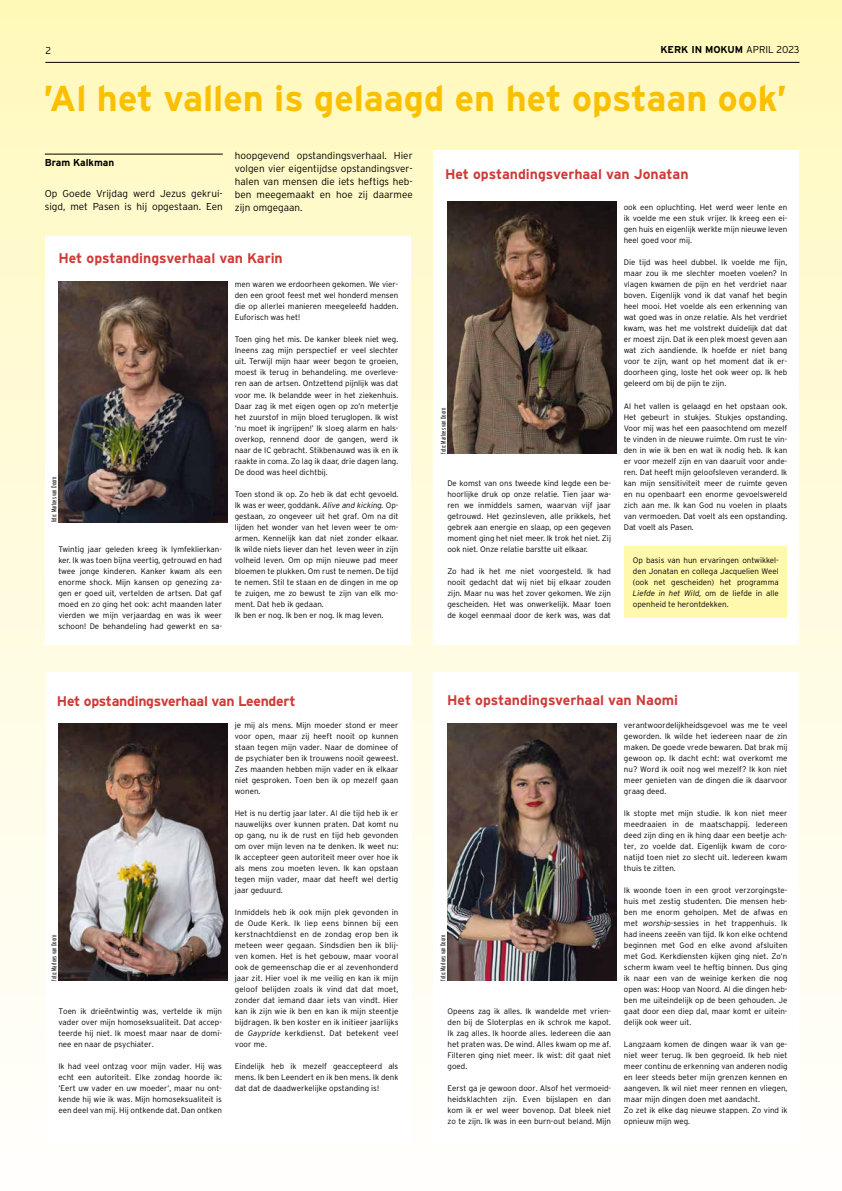
<style>
.page{position:relative;width:842px;height:1191px;background:#fff}
.page>*{position:absolute;margin:0;border:0;box-sizing:border-box;transform-origin:0 0}
.t1{font:700 36px "Interstate";color:#fac000}
.t2{font:700 14px "Interstate";color:#cf3a37}
.t3{font:700 14px "Interstate";letter-spacing:-.02em;color:#cf3a37}
.t4{font:300 10px/13px "Interstate";color:#000}
.t5{font:700 10px "Interstate";color:#000}
.t6{font:300 8px/11px "Interstate";color:#000;text-align:justify}
.t7{font:300 7px "Interstate Compressed";color:#000}
.s1{font-weight:300}
.s2{font-style:italic}
</style>
<div class="page">
<div style="left:0;top:0;width:842px;height:1191px;background:linear-gradient(to bottom,#fff9be,#fffeff)"></div>
<div style="left:433px;top:151px;width:366px;height:494px;background:#fff"></div>
<div style="left:46px;top:672px;width:365px;height:473px;background:#fff"></div>
<div style="left:46px;top:236px;width:365px;height:409px;background:#fff"></div>
<div style="left:433px;top:672px;width:366px;height:473px;background:#fff"></div>
<hr style="left:45px;top:62px;width:754px;height:1px;background:#000">
<img style="left:58px;top:282px;width:169px;height:240px">
<img style="left:58px;top:723px;width:169px;height:257px">
<img style="left:448px;top:723px;width:168px;height:257px">
<img style="left:448px;top:202px;width:168px;height:251px">
<hr style="left:45px;top:154px;width:178px;height:1px;background:#000">
<div style="left:624px;top:545px;width:163px;height:72px;background:#fff8ad"></div>
<p class="t4" style="left:45px;top:43px;width:7px">2</p>
<p class="t5" style="left:660px;top:44px;width:141px">KERK IN MOKUM <span class="s1">APRIL 2023</span></p>
<h1 class="t1" style="left:43px;top:79px;width:745px">’Al het vallen is gelaagd en het opstaan ook’</h1>
<p class="t5" style="left:45px;top:157px;width:71px">Bram Kalkman</p>
<p class="t4" style="left:45px;top:187px;width:179px">Op Goede Vrijdag werd Jezus gekrui&shy;sigd, met Pasen is hij opgestaan. Een</p>
<p class="t4" style="left:235px;top:149px;width:179px;text-align:justify">hoopgevend opstandingsverhaal. Hier volgen vier eigentijdse opstandingsver&shy;halen van mensen die iets heftigs heb&shy;ben meegemaakt en hoe zij daarmee zijn omgegaan.</p>
<h2 class="t2" style="left:58px;top:250px;width:226px">Het opstandingsverhaal van Karin</h2>
<p class="t7" style="left:50px;top:522px;width:47px;rotate:-90deg">foto: Marloes van Doorn</p>
<p class="t6" style="left:58px;top:543px;width:165px">Twintig jaar geleden kreeg ik lymfeklierkan&shy;ker. Ik was toen bijna veertig, getrouwd en had twee jonge kinderen. Kanker kwam als een enorme shock. Mijn kansen op genezing za&shy;gen er goed uit, vertelden de artsen. Dat gaf moed en zo ging het ook: acht maanden later vierden we mijn verjaardag en was ik weer schoon! De behandeling had gewerkt en sa-</p>
<p class="t6" style="left:235px;top:279px;width:165px">men waren we erdoorheen gekomen. We vier&shy;den een groot feest met wel honderd mensen die op allerlei manieren meegeleefd hadden.<br>Euforisch was het!</p>
<p class="t6" style="left:235px;top:334px;width:165px">Toen ging het mis. De kanker bleek niet weg.<br>Ineens zag mijn perspectief er veel slechter uit. Terwijl mijn haar weer begon te groeien, moest ik terug in behandeling. me overleve&shy;ren aan de artsen. Ontzettend pijnlijk was dat voor me. Ik belandde weer in het ziekenhuis.<br>Daar zag ik met eigen ogen op zo’n metertje het zuurstof in mijn bloed teruglopen. Ik wist ‘nu moet ik ingrijpen!’ Ik sloeg alarm en hals&shy;overkop, rennend door de gangen, werd ik naar de IC gebracht. Stikbenauwd was ik en ik raakte in coma. Zo lag ik daar, drie dagen lang.<br>De dood was heel dichtbij.</p>
<p class="t6" style="left:235px;top:488px;width:165px;text-align:left">Toen stond ik op. Zo heb ik dat echt gevoeld.<br>Ik was er weer, goddank. <span class="s2">Alive and kicking.</span> Op&shy;gestaan, zo ongeveer uit het graf. Om na dit lijden het wonder van het leven weer te om&shy;armen. Kennelijk kan dat niet zonder elkaar.<br>Ik wilde niets liever dan het leven weer in zijn volheid leven. Om op mijn nieuwe pad meer bloemen te plukken. Om rust te nemen. De tijd te nemen. Stil te staan en de dingen in me op te zuigen, me zo bewust te zijn van elk mo&shy;ment. Dat heb ik gedaan.<br>Ik ben er nog. Ik ben er nog. Ik mag leven.</p>
<h2 class="t2" style="left:445px;top:166px;width:245px">Het opstandingsverhaal van Jonatan</h2>
<p class="t7" style="left:439px;top:453px;width:47px;rotate:-90deg">foto: Marloes van Doorn</p>
<p class="t6" style="left:447px;top:477px;width:165px">De komst van ons tweede kind legde een be&shy;hoorlijke druk op onze relatie. Tien jaar wa&shy;ren we inmiddels samen, waarvan vijf jaar getrouwd. Het gezinsleven, alle prikkels, het gebrek aan energie en slaap, op een gegeven moment ging het niet meer. Ik trok het niet. Zij ook niet. Onze relatie barstte uit elkaar.</p>
<p class="t6" style="left:447px;top:565px;width:165px">Zo had ik het me niet voorgesteld. Ik had nooit gedacht dat wij niet bij elkaar zouden zijn. Maar nu was het zover gekomen. We zijn gescheiden. Het was onwerkelijk. Maar toen de kogel eenmaal door de kerk was, was dat</p>
<p class="t6" style="left:624px;top:202px;width:165px">ook een opluchting. Het werd weer lente en ik voelde me een stuk vrijer. Ik kreeg een ei&shy;gen huis en eigenlijk werkte mijn nieuwe leven heel goed voor mij.</p>
<p class="t6" style="left:624px;top:257px;width:165px">Die tijd was heel dubbel. Ik voelde me fijn, maar zou ik me slechter moeten voelen? In vlagen kwamen de pijn en het verdriet naar boven. Eigenlijk vond ik dat vanaf het begin heel mooi. Het voelde als een erkenning van wat goed was in onze relatie. Als het verdriet kwam, was het me volstrekt duidelijk dat dat er moest zijn. Dat ik een plek moest geven aan wat zich aandiende. Ik hoefde er niet bang voor te zijn, want op het moment dat ik er&shy;doorheen ging, loste het ook weer op. Ik heb geleerd om bij de pijn te zijn.</p>
<p class="t6" style="left:624px;top:400px;width:165px">Al het vallen is gelaagd en het opstaan ook.<br>Het gebeurt in stukjes. Stukjes opstanding.<br>Voor mij was het een paasochtend om mezelf te vinden in de nieuwe ruimte. Om rust te vin&shy;den in wie ik ben en wat ik nodig heb. Ik kan er voor mezelf zijn en van daaruit voor ande&shy;ren. Dat heeft mijn geloofsleven veranderd. Ik kan mijn sensitiviteit meer de ruimte geven en nu openbaart een enorme gevoelswereld zich aan me. Ik kan God nu voelen in plaats van vermoeden. Dat voelt als een opstanding.<br>Dat voelt als Pasen.</p>
<p class="t6" style="left:633px;top:554px;width:147px">Op basis van hun ervaringen ontwikkel&shy;den Jonatan en collega Jacquelien Weel (ook net gescheiden) het programma <span class="s2">Liefde in het Wild,</span> om de liefde in alle openheid te herontdekken.</p>
<h2 class="t3" style="left:57px;top:693px;width:240px">Het opstandingsverhaal van Leendert</h2>
<h2 class="t2" style="left:447px;top:692px;width:232px">Het opstandingsverhaal van Naomi</h2>
<p class="t6" style="left:235px;top:719px;width:165px">je mij als mens. Mijn moeder stond er meer voor open, maar zij heeft nooit op kunnen staan tegen mijn vader. Naar de dominee of de psychiater ben ik trouwens nooit geweest.<br>Zes maanden hebben mijn vader en ik elkaar niet gesproken. Toen ben ik op mezelf gaan wonen.</p>
<p class="t6" style="left:235px;top:807px;width:165px">Het is nu dertig jaar later. Al die tijd heb ik er nauwelijks over kunnen praten. Dat komt nu op gang, nu ik de rust en tijd heb gevonden om over mijn leven na te denken. Ik weet nu:<br>Ik accepteer geen autoriteit meer over hoe ik als mens zou moeten leven. Ik kan opstaan tegen mijn vader, maar dat heeft wel dertig jaar geduurd.</p>
<p class="t6" style="left:235px;top:906px;width:165px">Inmiddels heb ik ook mijn plek gevonden in de Oude Kerk. Ik liep eens binnen bij een kerstnachtdienst en de zondag erop ben ik meteen weer gegaan. Sindsdien ben ik blij&shy;ven komen. Het is het gebouw, maar vooral ook de gemeenschap die er al zevenhonderd jaar zit. Hier voel ik me veilig en kan ik mijn geloof belijden zoals ik vind dat dat moet, zonder dat iemand daar iets van vindt. Hier kan ik zijn wie ik ben en kan ik mijn steentje bijdragen. Ik ben koster en ik initieer jaarlijks de <span class="s2">Gaypride</span> kerkdienst. Dat betekent veel voor me.</p>
<p class="t6" style="left:235px;top:1060px;width:165px">Eindelijk heb ik mezelf geaccepteerd als mens. Ik ben Leendert en ik ben mens. Ik denk dat dat de daadwerkelijke opstanding is!</p>
<p class="t7" style="left:50px;top:980px;width:47px;rotate:-90deg">foto: Marloes van Doorn</p>
<p class="t7" style="left:439px;top:980px;width:47px;rotate:-90deg">foto: Marloes van Doorn</p>
<p class="t6" style="left:58px;top:1005px;width:165px">Toen ik drieëntwintig was, vertelde ik mijn vader over mijn homoseksualiteit. Dat accep&shy;teerde hij niet. Ik moest maar naar de domi&shy;nee en naar de psychiater.</p>
<p class="t6" style="left:58px;top:1060px;width:165px">Ik had veel ontzag voor mijn vader. Hij was echt een autoriteit. Elke zondag hoorde ik: ‘Eert uw vader en uw moeder’, maar nu ont&shy;kende hij wie ik was. Mijn homoseksualiteit is een deel van mij. Hij ontkende dat. Dan ontken</p>
<p class="t6" style="left:448px;top:1005px;width:165px">Opeens zag ik alles. Ik wandelde met vrien&shy;den bij de Sloterplas en ik schrok me kapot.<br>Ik zag alles. Ik hoorde alles. Iedereen die aan het praten was. De wind. Alles kwam op me af.<br>Filteren ging niet meer. Ik wist: dit gaat niet goed.</p>
<p class="t6" style="left:448px;top:1082px;width:165px">Eerst ga je gewoon door. Alsof het vermoeid&shy;heidsklachten zijn. Even bijslapen en dan kom ik er wel weer bovenop. Dat bleek niet zo te zijn. Ik was in een burn-out beland. Mijn</p>
<p class="t6" style="left:624px;top:719px;width:165px">verantwoordelijkheidsgevoel was me te veel geworden. Ik wilde het iedereen naar de zin maken. De goede vrede bewaren. Dat brak mij gewoon op. Ik dacht echt: wat overkomt me nu? Word ik ooit nog wel mezelf? Ik kon niet meer genieten van de dingen die ik daarvoor graag deed.</p>
<p class="t6" style="left:624px;top:807px;width:165px">Ik stopte met mijn studie. Ik kon niet meer meedraaien in de maatschappij. Iedereen deed zijn ding en ik hing daar een beetje ach&shy;ter, zo voelde dat. Eigenlijk kwam de coro&shy;natijd toen niet zo slecht uit. Iedereen kwam thuis te zitten.</p>
<p class="t6" style="left:624px;top:884px;width:165px">Ik woonde toen in een groot verzorgingste&shy;huis met zestig studenten. Die mensen heb&shy;ben me enorm geholpen. Met de afwas en met <span class="s2">worship</span>-sessies in het trappenhuis. Ik had ineens zeeën van tijd. Ik kon elke ochtend beginnen met God en elke avond afsluiten met God. Kerkdiensten kijken ging niet. Zo’n scherm kwam veel te heftig binnen. Dus ging ik naar een van de weinige kerken die nog open was: Hoop van Noord. Al die dingen heb&shy;ben me uiteindelijk op de been gehouden. Je gaat door een diep dal, maar komt er uitein&shy;delijk ook weer uit.</p>
<p class="t6" style="left:624px;top:1038px;width:165px;text-align:left">Langzaam komen de dingen waar ik van ge&shy;niet weer terug. Ik ben gegroeid. Ik heb niet meer continu de erkenning van anderen nodig en leer steeds beter mijn grenzen kennen en aangeven. Ik wil niet meer rennen en vliegen, maar mijn dingen doen met aandacht.<br>Zo zet ik elke dag nieuwe stappen. Zo vind ik opnieuw mijn weg.</p>
</div>
